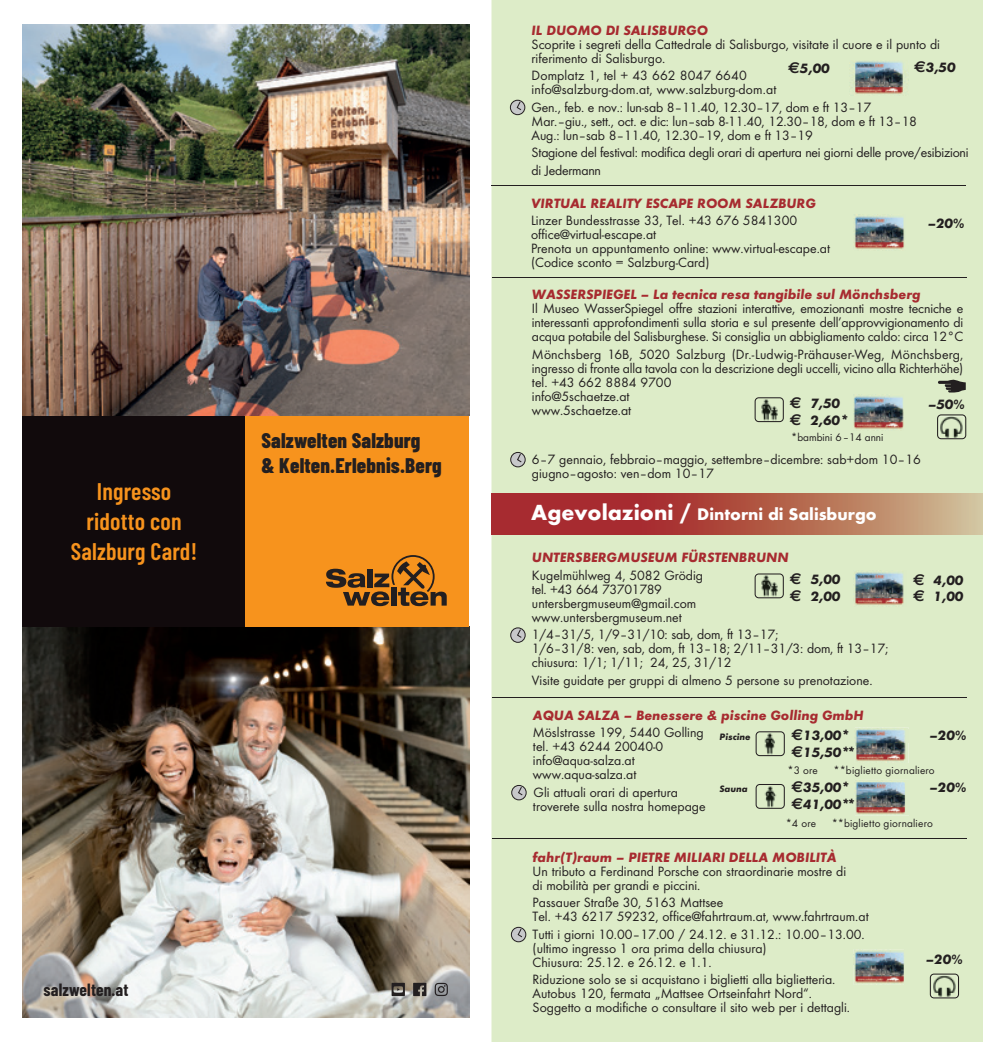
<style>
.page{position:relative;width:983px;height:1042px;background:#fff}
.page>*{position:absolute;margin:0;border:0;box-sizing:border-box;transform-origin:0 0}
.t1{font:600 23.97px/29.9px "Barlow Condensed";letter-spacing:.01em;color:#f7931d;text-align:center}
.t2{font:800 21.18px/25.4px "Barlow Condensed";letter-spacing:.01em;color:#231f20}
.t3{font:700 17.5px "Futura";color:#fff}
.t4{font:700 17.32px "Barlow Condensed";letter-spacing:.01em;color:#231f20}
.t5{font:14px/14px "Futura Boo";color:#231f20}
.t6{font:italic 700 14px "Futura";color:#a72b30}
.t7{font:italic 700 14px/16.4px "Futura";color:#231f20}
.t8{font:11.38px "Futura Boo";letter-spacing:.015em;color:#231f20}
.t9{font:italic 700 9.62px "Futura";color:#231f20}
.s1{font-family:"Euro Sans Std";font-style:normal;font-size:15.75px}
.s2{font-size:22.75px}
</style>
<div class="page">
<div style="left:491px;top:0;width:491px;height:1042px;background:#ddecc8"></div>
<hr style="left:492px;top:277px;width:474px;height:1px;background:#231f20">
<hr style="left:492px;top:697px;width:474px;height:1px;background:#231f20">
<hr style="left:492px;top:838px;width:474px;height:1px;background:#231f20">
<hr style="left:491px;top:185px;width:474px;height:1px;background:#231f20">
<img style="left:491px;top:494px;width:491px;height:41px">
<div style="left:510px;top:452px;width:15px;height:15px;background:#c7c8ca;border-radius:50%"></div>
<div style="left:510px;top:452px;width:15px;height:15px;border:1px solid #231f20;border-radius:50%"></div>
<svg style="left:516px;top:453px;width:6px;height:10px"></svg>
<svg style="left:754px;top:397px;width:29px;height:25px"></svg>
<img style="left:852px;top:394px;width:51px;height:36px">
<svg style="left:936px;top:414px;width:30px;height:25px"></svg>
<svg style="left:937px;top:379px;width:28px;height:13px"></svg>
<svg style="left:510px;top:628px;width:15px;height:14px"></svg>
<div style="left:510px;top:627px;width:15px;height:16px;border:1px solid #231f20;border-radius:50%"></div>
<svg style="left:516px;top:628px;width:6px;height:11px"></svg>
<svg style="left:754px;top:573px;width:29px;height:25px"></svg>
<img style="left:852px;top:571px;width:54px;height:35px">
<img style="left:853px;top:215px;width:51px;height:35px">
<div style="left:510px;top:100px;width:14px;height:15px;background:#c7c8ca;border-radius:50%"></div>
<div style="left:510px;top:100px;width:15px;height:15px;border:1px solid #231f20;border-radius:50%"></div>
<svg style="left:516px;top:101px;width:6px;height:9px"></svg>
<img style="left:848px;top:60px;width:60px;height:36px">
<img style="left:22px;top:626px;width:447px;height:391px">
<img style="left:22px;top:25px;width:447px;height:391px">
<div style="left:22px;top:416px;width:224px;height:210px;background:#110a0c"></div>
<div style="left:246px;top:416px;width:223px;height:210px;background:#f7931d"></div>
<svg style="left:326px;top:555px;width:120px;height:51px"></svg>
<svg style="left:391px;top:983px;width:14px;height:13px"></svg>
<svg style="left:434px;top:983px;width:14px;height:13px"></svg>
<svg style="left:413px;top:983px;width:13px;height:13px"></svg>
<svg style="left:511px;top:927px;width:14px;height:15px"></svg>
<div style="left:511px;top:927px;width:15px;height:15px;border:1px solid #231f20;border-radius:50%"></div>
<svg style="left:516px;top:927px;width:7px;height:11px"></svg>
<img style="left:853px;top:949px;width:50px;height:35px">
<img style="left:853px;top:954px;width:50px;height:10px">
<svg style="left:929px;top:973px;width:29px;height:25px"></svg>
<div style="left:511px;top:785px;width:15px;height:15px;background:#c7c8ca;border-radius:50%"></div>
<div style="left:511px;top:785px;width:15px;height:15px;border:1px solid #231f20;border-radius:50%"></div>
<svg style="left:517px;top:786px;width:6px;height:10px"></svg>
<svg style="left:755px;top:731px;width:29px;height:25px"></svg>
<svg style="left:755px;top:784px;width:29px;height:25px"></svg>
<img style="left:854px;top:727px;width:54px;height:36px">
<img style="left:854px;top:729px;width:54px;height:13px">
<svg style="left:854px;top:746px;width:1px;height:12px"></svg>
<img style="left:854px;top:780px;width:54px;height:35px">
<img style="left:854px;top:782px;width:54px;height:12px">
<h1 class="t1" style="left:71px;top:475px;width:128px">Ingresso ridotto con<br>Salzburg Card!</h1>
<h2 class="t2" style="left:261px;top:427px;width:181px">Salzwelten Salzburg<br>&amp; Kelten.Erlebnis.Berg</h2>
<p class="t4" style="left:44px;top:977px;width:86px">salzwelten.at</p>
<p class="t6" style="left:531px;top:21px;width:178px">IL DUOMO DI SALISBURGO</p>
<p class="t5" style="left:531px;top:37px;width:410px">Scoprite i segreti della Cattedrale di Salisburgo, visitate il cuore e il punto di riferimento di Salisburgo.</p>
<p class="t5" style="left:531px;top:68px;width:246px">Domplatz 1, tel + 43 662 8047 6640 info@salzburg-dom.at, www.salzburg-dom.at</p>
<p class="t5" style="left:531px;top:100px;width:387px">Gen., feb. e nov.: lun-sab 8–11.40, 12.30–17, dom e ft 13–17<br>Mar.–giu., sett., oct. e dic: lun–sab 8-11.40, 12.30–18, dom e ft 13–18<br>Aug.: lun–sab 8–11.40, 12.30–19, dom e ft 13–19</p>
<p class="t5" style="left:531px;top:144px;width:438px;line-height:17.5px">Stagione del festival: modifica degli orari di apertura nei giorni delle prove/esibizioni di Jedermann</p>
<p class="t7" style="left:913px;top:59px;width:43px"><span class="s1">€</span>3,50</p>
<p class="t7" style="left:788px;top:60px;width:43px"><span class="s1">€</span>5,00</p>
<p class="t6" style="left:531px;top:194px;width:286px">VIRTUAL REALITY ESCAPE ROOM SALZBURG</p>
<p class="t5" style="left:531px;top:213px;width:300px">Linzer Bundesstrasse 33, Tel. +43 676 5841300 office@virtual-escape.at<br>Prenota un appuntamento online: www.virtual-escape.at (Codice sconto = Salzburg-Card)</p>
<p class="t7" style="left:927px;top:215px;width:38px">–20%</p>
<p class="t6" style="left:532px;top:286px;width:390px">WASSERSPIEGEL – La tecnica resa tangibile sul Mönchsberg</p>
<p class="t5" style="left:532px;top:302px;width:433px;text-align:justify">Il Museo WasserSpiegel offre stazioni interattive, emozionanti mostre tecniche e interessanti approfondimenti sulla storia e sul presente dell’approvvigionamento di acqua potabile del Salisburghese. Si consiglia un abbigliamento caldo: circa 12°C</p>
<p class="t5" style="left:532px;top:347px;width:433px">Mönchsberg 16B, 5020 Salzburg (Dr.-Ludwig-Prähauser-Weg, Mönchsberg, ingresso di fronte alla tavola con la descrizione degli uccelli, vicino alla Richterhöhe) tel. +43 662 8884 9700<br>info@5schaetze.at<br>www.5schaetze.at</p>
<p class="t5" style="left:532px;top:452px;width:390px">6–7 gennaio, febbraio–maggio, settembre–dicembre: sab+dom 10–16 giugno–agosto: ven–dom 10–17</p>
<p class="t7" style="left:789px;top:395px;width:60px"><span class="s1">€</span> 7,50 <span class="s1">€</span> 2,60*</p>
<p class="t7" style="left:927px;top:396px;width:38px">–50%</p>
<p class="t8" style="left:791px;top:430px;width:94px">*bambini 6–14 anni</p>
<p class="t3" style="left:531px;top:503px;width:347px"><span class="s2">Agevolazioni /</span> Dintorni di Salisburgo</p>
<p class="t6" style="left:532px;top:549px;width:258px">UNTERSBERGMUSEUM FÜRSTENBRUNN</p>
<p class="t5" style="left:532px;top:568px;width:172px">Kugelmühlweg 4, 5082 Grödig tel. +43 664 73701789 untersbergmuseum@gmail.com www.untersbergmuseum.net</p>
<p class="t5" style="left:532px;top:627px;width:358px">1/4–31/5, 1/9–31/10: sab, dom, ft 13–17;<br>1/6–31/8: ven, sab, dom, ft 13–18; 2/11–31/3: dom, ft 13–17; chiusura: 1/1; 1/11; 24, 25, 31/12</p>
<p class="t5" style="left:532px;top:673px;width:342px">Visite guidate per gruppi di almeno 5 persone su prenotazione.</p>
<p class="t7" style="left:789px;top:571px;width:52px"><span class="s1">€</span> 5,00 <span class="s1">€</span> 2,00</p>
<p class="t7" style="left:912px;top:572px;width:51px"><span class="s1">€</span> 4,00 <span class="s1">€</span> 1,00</p>
<p class="t6" style="left:533px;top:706px;width:332px">AQUA SALZA – Benessere &amp; piscine Golling GmbH</p>
<p class="t5" style="left:533px;top:725px;width:172px">Möslstrasse 199, 5440 Golling tel. +43 6244 20040-0 info@aqua-salza.at www.aqua-salza.at</p>
<p class="t5" style="left:533px;top:785px;width:174px">Gli attuali orari di apertura troverete sulla nostra homepage</p>
<p class="t7" style="left:791px;top:727px;width:60px"><span class="s1">€</span>13,00*</p>
<p class="t7" style="left:929px;top:727px;width:38px">–20%</p>
<p class="t7" style="left:791px;top:743px;width:65px"><span class="s1">€</span>15,50**</p>
<p class="t7" style="left:791px;top:779px;width:60px"><span class="s1">€</span>35,00*</p>
<p class="t7" style="left:929px;top:779px;width:38px">–20%</p>
<p class="t7" style="left:791px;top:795px;width:65px"><span class="s1">€</span>41,00**</p>
<p class="t8" style="left:785px;top:816px;width:32px">*4 ore</p>
<p class="t8" style="left:831px;top:816px;width:103px">**biglietto giornaliero</p>
<p class="t9" style="left:719px;top:731px;width:32px">Piscine</p>
<p class="t8" style="left:787px;top:763px;width:32px">*3 ore</p>
<p class="t8" style="left:833px;top:763px;width:103px">**biglietto giornaliero</p>
<p class="t9" style="left:719px;top:783px;width:29px">Sauna</p>
<p class="t6" style="left:532px;top:848px;width:305px">fahr(T)raum – PIETRE MILIARI DELLA MOBILITÀ</p>
<p class="t5" style="left:532px;top:864px;width:315px">Un tributo a Ferdinand Porsche con straordinarie mostre di di mobilità per grandi e piccini.</p>
<p class="t5" style="left:532px;top:895px;width:337px">Passauer Straße 30, 5163 Mattsee<br>Tel. +43 6217 59232, office@fahrtraum.at, www.fahrtraum.at</p>
<p class="t5" style="left:532px;top:927px;width:333px">Tutti i giorni 10.00–17.00 / 24.12. e 31.12.: 10.00–13.00. (ultimo ingresso 1 ora prima della chiusura)<br>Chiusura: 25.12. e 26.12. e 1.1.</p>
<p class="t5" style="left:532px;top:972px;width:319px">Riduzione solo se si acquistano i biglietti alla biglietteria.<br>Autobus 120, fermata „Mattsee Ortseinfahrt Nord“.<br>Soggetto a modifiche o consultare il sito web per i dettagli.</p>
<p class="t7" style="left:925px;top:951px;width:38px">–20%</p>
</div>
